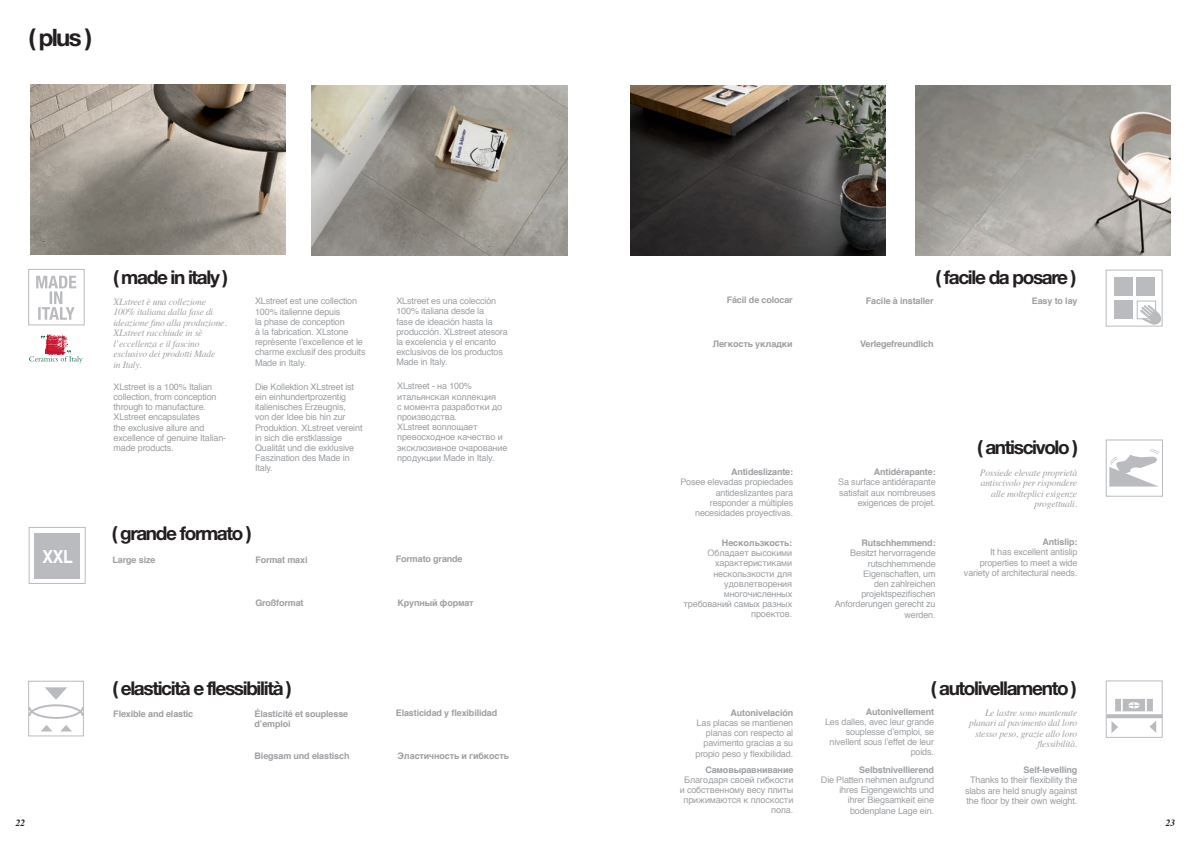
<style>
.page{position:relative;width:1191px;height:842px;background:#fff}
.page>*{position:absolute;margin:0;border:0;box-sizing:border-box;transform-origin:0 0}
.t1{font:700 24px "Helvetica Neue";color:#231f20}
.t2{font:700 19px "Helvetica Neue";letter-spacing:-.07em;color:#231f20}
.t3{font:700 17.8px "Helvetica";color:#fff;scale:.9 1}
.t4{font:italic 9.5px/10.5px "Times";letter-spacing:-.015em;color:#9d9fa2;text-align:right}
.t5{font:italic 700 9.5px "Times";color:#231f20}
.t6{font:9px/10.2px "Helvetica";letter-spacing:-.015em;color:#9d9fa2;text-align:right}
.t7{font:700 9px "Helvetica";letter-spacing:-.015em;color:#9d9fa2}
</style>
<div class="page">
<img style="left:30px;top:85px;width:255px;height:170px">
<img style="left:915px;top:86px;width:255px;height:170px">
<div style="left:1114px;top:277px;width:18px;height:19px;background:#babbbe"></div>
<div style="left:1136px;top:277px;width:18px;height:19px;background:#babbbe"></div>
<div style="left:1114px;top:300px;width:18px;height:19px;background:#babbbe"></div>
<div style="left:1105px;top:270px;width:57px;height:57px;border:1px solid #babbbe"></div>
<div style="left:1136px;top:301px;width:20px;height:18px;border:1px solid #babbbe"></div>
<svg style="left:1140px;top:305px;width:22px;height:20px"></svg>
<svg style="left:1109px;top:449px;width:50px;height:38px"></svg>
<div style="left:1105px;top:439px;width:58px;height:58px;border:1px solid #babbbe"></div>
<div style="left:1105px;top:680px;width:57px;height:58px;border:1px solid #babbbe"></div>
<svg style="left:1106px;top:714px;width:56px;height:4px"></svg>
<div style="left:1115px;top:699px;width:37px;height:12px;border:7px solid #babbbe"></div>
<svg style="left:1145px;top:699px;width:1px;height:12px"></svg>
<svg style="left:1121px;top:699px;width:1px;height:12px"></svg>
<svg style="left:1128px;top:702px;width:11px;height:7px"></svg>
<svg style="left:1149px;top:721px;width:7px;height:12px"></svg>
<svg style="left:1111px;top:721px;width:7px;height:12px"></svg>
<img style="left:312px;top:85px;width:255px;height:171px">
<img style="left:631px;top:86px;width:255px;height:170px">
<div style="left:29px;top:527px;width:57px;height:57px;border:1px solid #babbbe"></div>
<div style="left:34px;top:533px;width:46px;height:46px;background:#babbbe"></div>
<div style="left:28px;top:681px;width:56px;height:55px;border:1px solid #babbbe"></div>
<svg style="left:28px;top:687px;width:56px;height:44px"></svg>
<div style="left:28px;top:269px;width:57px;height:56px;border:1px solid #babbbe"></div>
<svg style="left:36px;top:276px;width:40px;height:44px"></svg>
<svg style="left:29px;top:334px;width:54px;height:29px"></svg>
<h1 class="t1" style="left:28px;top:22px;width:65px">( plus )</h1>
<h2 class="t2" style="left:113px;top:265px;width:117px">( made in italy )</h2>
<p class="t4" style="left:113px;top:296px;width:115px;text-align:left">XLstreet è una collezione<br>100% italiana dalla fase di ideazione fino alla produzione.<br>XLstreet racchiude in sè l’eccellenza e il fascino esclusivo dei prodotti Made<br>in Italy.</p>
<p class="t6" style="left:113px;top:382px;width:114px;text-align:left">XLstreet is a 100% Italian collection, from conception through to manufacture.<br>XLstreet encapsulates<br>the exclusive allure and excellence of genuine Italian&shy;made products.</p>
<p class="t6" style="left:255px;top:296px;width:112px;text-align:left">XLstreet est une collection<br>100% italienne depuis<br>la phase de conception<br>à la fabrication. XLstone représente l’excellence et le charme exclusif des produits<br>Made in Italy.</p>
<p class="t6" style="left:255px;top:382px;width:109px;text-align:left">Die Kollektion XLstreet ist ein einhundertprozentig italienisches Erzeugnis, von der Idee bis hin zur<br>Produktion. XLstreet vereint in sich die erstklassige<br>Qualität und die exklusive<br>Faszination des Made in<br>Italy.</p>
<h2 class="t2" style="left:112px;top:521px;width:141px">( grande formato )</h2>
<p class="t6" style="left:396px;top:296px;width:113px;text-align:left">XLstreet es una colección<br>100% italiana desde la<br>fase de ideación hasta la producción. XLstreet atesora la excelencia y el encanto exclusivos de los productos<br>Made in Italy.</p>
<p class="t6" style="left:397px;top:381px;width:112px;text-align:left">XLstreet - на 100% итальянская коллекция<br>с момента разработки до производства.<br>XLstreet воплощает превосходное качество и эксклюзивное очарование продукции Made in Italy.</p>
<h3 class="t3" style="left:42px;top:542px;width:35px">XXL</h3>
<p class="t7" style="left:113px;top:552px;width:44px">Large size</p>
<p class="t7" style="left:255px;top:552px;width:54px">Format maxi</p>
<p class="t7" style="left:396px;top:552px;width:68px">Formato grande</p>
<p class="t7" style="left:255px;top:595px;width:50px">Großformat</p>
<p class="t7" style="left:397px;top:595px;width:78px">Крупный формат</p>
<h2 class="t2" style="left:112px;top:677px;width:181px">( elasticità e flessibilità )</h2>
<p class="t7" style="left:113px;top:706px;width:81px">Flexible and elastic</p>
<p class="t7" style="left:255px;top:706px;width:95px">Élasticité et souplesse</p>
<p class="t7" style="left:396px;top:705px;width:103px">Elasticidad y flexibilidad</p>
<p class="t7" style="left:255px;top:716px;width:38px">d’emploi</p>
<p class="t7" style="left:255px;top:748px;width:96px">Biegsam und elastisch</p>
<p class="t7" style="left:397px;top:748px;width:113px">Эластичность и гибкость</p>
<h2 class="t2" style="left:935px;top:266px;width:142px">( facile da posare )</h2>
<p class="t7" style="left:726px;top:293px;width:68px">Fácil de colocar</p>
<p class="t7" style="left:866px;top:294px;width:69px">Facile à installer</p>
<p class="t7" style="left:1031px;top:294px;width:47px">Easy to lay</p>
<p class="t7" style="left:712px;top:336px;width:82px">Легкость укладки</p>
<p class="t7" style="left:860px;top:336px;width:75px">Verlegefreundlich</p>
<h2 class="t2" style="left:977px;top:436px;width:102px">( antiscivolo )</h2>
<p class="t7" style="left:874px;top:465px;width:63px">Antidérapante:</p>
<p class="t6" style="left:838px;top:477px;width:99px">Sa surface antidérapante satisfait aux nombreuses exigences de projet.</p>
<p class="t7" style="left:731px;top:465px;width:64px">Antideslizante:</p>
<p class="t6" style="left:680px;top:477px;width:114px">Posee elevadas propiedades antideslizantes para responder a múltiples necesidades proyectivas.</p>
<p class="t4" style="left:979px;top:467px;width:99px">Possiede elevate proprietà antiscivolo per rispondere alle molteplici esigenze progettuali.</p>
<p class="t7" style="left:722px;top:535px;width:72px">Нескользкость:</p>
<p class="t6" style="left:683px;top:548px;width:110px">Обладает высокими характеристиками нескользкости для удовлетворения многочисленных требований самых разных проектов.</p>
<p class="t7" style="left:730px;top:705px;width:64px">Autonivelación</p>
<p class="t6" style="left:695px;top:718px;width:99px">Las placas se mantienen planas con respecto al pavimento gracias a su propio peso y flexibilidad.</p>
<p class="t7" style="left:705px;top:762px;width:89px">Самовыравнивание</p>
<p class="t6" style="left:680px;top:775px;width:115px">Благодаря своей гибкости и собственному весу плиты прижимаются к плоскости пола.</p>
<p class="t7" style="left:861px;top:536px;width:76px">Rutschhemmend:</p>
<p class="t6" style="left:834px;top:548px;width:102px">Besitzt hervorragende rutschhemmende<br>Eigenschaften, um<br>den zahlreichen projektspezifischen<br>Anforderungen gerecht zu werden.</p>
<p class="t7" style="left:1042px;top:535px;width:36px">Antislip:</p>
<p class="t6" style="left:964px;top:547px;width:115px">It has excellent antislip properties to meet a wide variety of architectural needs.</p>
<h2 class="t2" style="left:931px;top:676px;width:147px">( autolivellamento )</h2>
<p class="t7" style="left:866px;top:704px;width:70px">Autonivellement</p>
<p class="t6" style="left:825px;top:717px;width:110px">Les dalles, avec leur grande souplesse d’emploi, se nivellent sous l’effet de leur poids.</p>
<p class="t7" style="left:859px;top:762px;width:76px">Selbstnivellierend</p>
<p class="t6" style="left:821px;top:775px;width:115px">Die Platten nehmen aufgrund ihres Eigengewichts und ihrer Biegsamkeit eine bodenplane Lage ein.</p>
<p class="t4" style="left:969px;top:707px;width:110px">Le lastre sono mantenute planari al pavimento dal loro stesso peso, grazie allo loro flessibilità.</p>
<p class="t7" style="left:1023px;top:763px;width:55px">Self-levelling</p>
<p class="t6" style="left:965px;top:775px;width:114px;text-align:center">Thanks to their flexibility the slabs are held snugly against the floor by their own weight.</p>
<p class="t5" style="left:16px;top:814px;width:11px">22</p>
<p class="t5" style="left:1165px;top:814px;width:11px">23</p>
</div>
